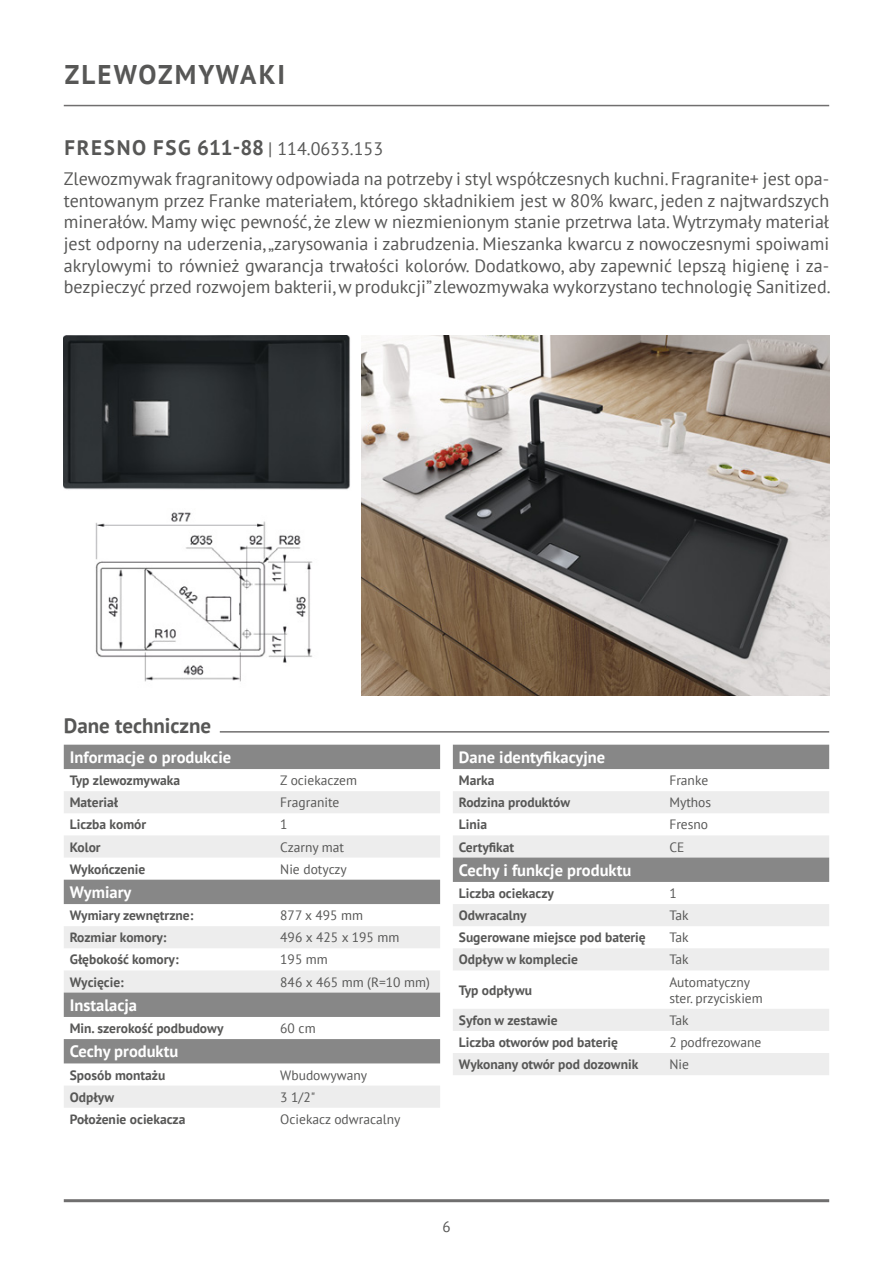
<style>
.page{position:relative;width:893px;height:1263px;background:#fff}
.page>*{position:absolute;margin:0;border:0;box-sizing:border-box;transform-origin:0 0}
.t1{font:700 27px "PT Sans";letter-spacing:.08em;color:#575756}
.t2{font:700 21px "PT Sans";letter-spacing:.08em;color:#575756}
.t3{font:700 21px "PT Sans";color:#575756}
.t4{font:18px/21.6px "PT Sans";color:#575756;text-align:justify}
.t5{font:700 16.5px "PT Sans";color:#fff}
.t6{font:15px "PT Sans";color:#575756}
.t7{font:700 13.5px "PT Sans";color:#575756}
.t8{font:13.5px/16.2px "PT Sans";color:#575756}
.s1{font-weight:400;font-size:18px}
</style>
<div class="page">
<hr style="left:64px;top:105px;width:765px;height:1px;background:#706f6f">
<hr style="left:64px;top:1199px;width:765px;height:3px;background:#706f6f">
<img style="left:95px;top:512px;width:218px;height:170px">
<img style="left:361px;top:336px;width:468px;height:359px">
<img style="left:64px;top:336px;width:286px;height:154px">
<hr style="left:220px;top:731px;width:609px;height:2px;background:#706f6f">
<div style="left:64px;top:745px;width:376px;height:24px;background:#878787"></div>
<svg style="left:64px;top:791px;width:376px;height:317px"></svg>
<div style="left:64px;top:880px;width:376px;height:24px;background:#878787"></div>
<div style="left:64px;top:992px;width:376px;height:25px;background:#878787"></div>
<div style="left:64px;top:1039px;width:376px;height:24px;background:#878787"></div>
<div style="left:453px;top:745px;width:376px;height:24px;background:#878787"></div>
<svg style="left:453px;top:791px;width:376px;height:284px;fill:#f0f0f0"></svg>
<div style="left:453px;top:857px;width:376px;height:25px;background:#878787"></div>
<h1 class="t1" style="left:65px;top:57px;width:222px">ZLEWOZMYWAKI</h1>
<p class="t2" style="left:65px;top:134px;width:320px">FRESNO FSG 611-88 <span class="s1">| 114.0633.153</span></p>
<p class="t4" style="left:64px;top:168px;width:768px">Zlewozmywak fragranitowy odpowiada na potrzeby i styl współczesnych kuchni. Fragranite+ jest opa&shy;tentowanym przez Franke materiałem, którego składnikiem jest w 80% kwarc, jeden z najtwardszych minerałów. Mamy więc pewność, że zlew w niezmienionym stanie przetrwa lata. Wytrzymały materiał jest odporny na uderzenia, „zarysowania i zabrudzenia. Mieszanka kwarcu z nowoczesnymi spoiwami akrylowymi to również gwarancja trwałości kolorów. Dodatkowo, aby zapewnić lepszą higienę i za&shy;bezpieczyć przed rozwojem bakterii, w produkcji” zlewozmywaka wykorzystano technologię Sanitized.</p>
<p class="t3" style="left:64px;top:711px;width:149px">Dane techniczne</p>
<p class="t5" style="left:70px;top:746px;width:163px">Informacje o produkcie</p>
<p class="t7" style="left:70px;top:771px;width:112px">Typ zlewozmywaka</p>
<p class="t8" style="left:280px;top:772px;width:78px">Z ociekaczem</p>
<p class="t7" style="left:70px;top:793px;width:50px">Materiał</p>
<p class="t8" style="left:280px;top:794px;width:61px">Fragranite</p>
<p class="t7" style="left:70px;top:816px;width:78px">Liczba komór</p>
<p class="t8" style="left:280px;top:816px;width:9px">1</p>
<p class="t7" style="left:70px;top:838px;width:32px">Kolor</p>
<p class="t8" style="left:280px;top:838px;width:65px">Czarny mat</p>
<p class="t7" style="left:70px;top:860px;width:77px">Wykończenie</p>
<p class="t8" style="left:280px;top:860px;width:68px">Nie dotyczy</p>
<p class="t5" style="left:70px;top:881px;width:63px">Wymiary</p>
<p class="t7" style="left:70px;top:906px;width:125px">Wymiary zewnętrzne:</p>
<p class="t8" style="left:280px;top:907px;width:84px">877 x 495 mm</p>
<p class="t7" style="left:70px;top:928px;width:98px">Rozmiar komory:</p>
<p class="t8" style="left:280px;top:929px;width:121px">496 x 425 x 195 mm</p>
<p class="t7" style="left:70px;top:951px;width:110px">Głębokość komory:</p>
<p class="t8" style="left:280px;top:951px;width:49px">195 mm</p>
<p class="t7" style="left:70px;top:973px;width:56px">Wycięcie:</p>
<p class="t8" style="left:280px;top:973px;width:151px">846 x 465 mm (R=10 mm)</p>
<p class="t5" style="left:70px;top:994px;width:69px">Instalacja</p>
<p class="t7" style="left:70px;top:1019px;width:155px">Min. szerokość podbudowy</p>
<p class="t8" style="left:280px;top:1020px;width:37px">60 cm</p>
<p class="t5" style="left:70px;top:1041px;width:110px">Cechy produktu</p>
<p class="t7" style="left:70px;top:1066px;width:97px">Sposób montażu</p>
<p class="t8" style="left:280px;top:1066px;width:88px">Wbudowywany</p>
<p class="t7" style="left:70px;top:1088px;width:46px">Odpływ</p>
<p class="t8" style="left:280px;top:1088px;width:36px">3 1/2"</p>
<p class="t7" style="left:70px;top:1110px;width:117px">Położenie ociekacza</p>
<p class="t8" style="left:280px;top:1111px;width:122px">Ociekacz odwracalny</p>
<p class="t5" style="left:459px;top:746px;width:148px">Dane identyfikacyjne</p>
<p class="t7" style="left:459px;top:771px;width:37px">Marka</p>
<p class="t8" style="left:669px;top:772px;width:40px">Franke</p>
<p class="t7" style="left:459px;top:793px;width:113px">Rodzina produktów</p>
<p class="t8" style="left:669px;top:794px;width:43px">Mythos</p>
<p class="t7" style="left:459px;top:816px;width:30px">Linia</p>
<p class="t8" style="left:669px;top:816px;width:40px">Fresno</p>
<p class="t7" style="left:459px;top:838px;width:57px">Certyfikat</p>
<p class="t8" style="left:669px;top:838px;width:16px">CE</p>
<p class="t5" style="left:459px;top:859px;width:174px">Cechy i funkcje produktu</p>
<p class="t7" style="left:459px;top:884px;width:97px">Liczba ociekaczy</p>
<p class="t8" style="left:669px;top:885px;width:9px">1</p>
<p class="t7" style="left:459px;top:906px;width:69px">Odwracalny</p>
<p class="t8" style="left:669px;top:907px;width:21px">Tak</p>
<p class="t7" style="left:459px;top:928px;width:188px">Sugerowane miejsce pod baterię</p>
<p class="t8" style="left:669px;top:929px;width:21px">Tak</p>
<p class="t7" style="left:459px;top:951px;width:121px">Odpływ w komplecie</p>
<p class="t8" style="left:669px;top:951px;width:21px">Tak</p>
<p class="t7" style="left:459px;top:981px;width:75px">Typ odpływu</p>
<p class="t8" style="left:669px;top:973px;width:95px">Automatyczny ster. przyciskiem</p>
<p class="t7" style="left:459px;top:1011px;width:100px">Syfon w zestawie</p>
<p class="t8" style="left:669px;top:1012px;width:21px">Tak</p>
<p class="t7" style="left:459px;top:1033px;width:161px">Liczba otworów pod baterię</p>
<p class="t8" style="left:669px;top:1034px;width:94px">2 podfrezowane</p>
<p class="t7" style="left:459px;top:1055px;width:181px">Wykonany otwór pod dozownik</p>
<p class="t8" style="left:669px;top:1056px;width:21px">Nie</p>
<p class="t6" style="left:442px;top:1217px;width:10px">6</p>
</div>
